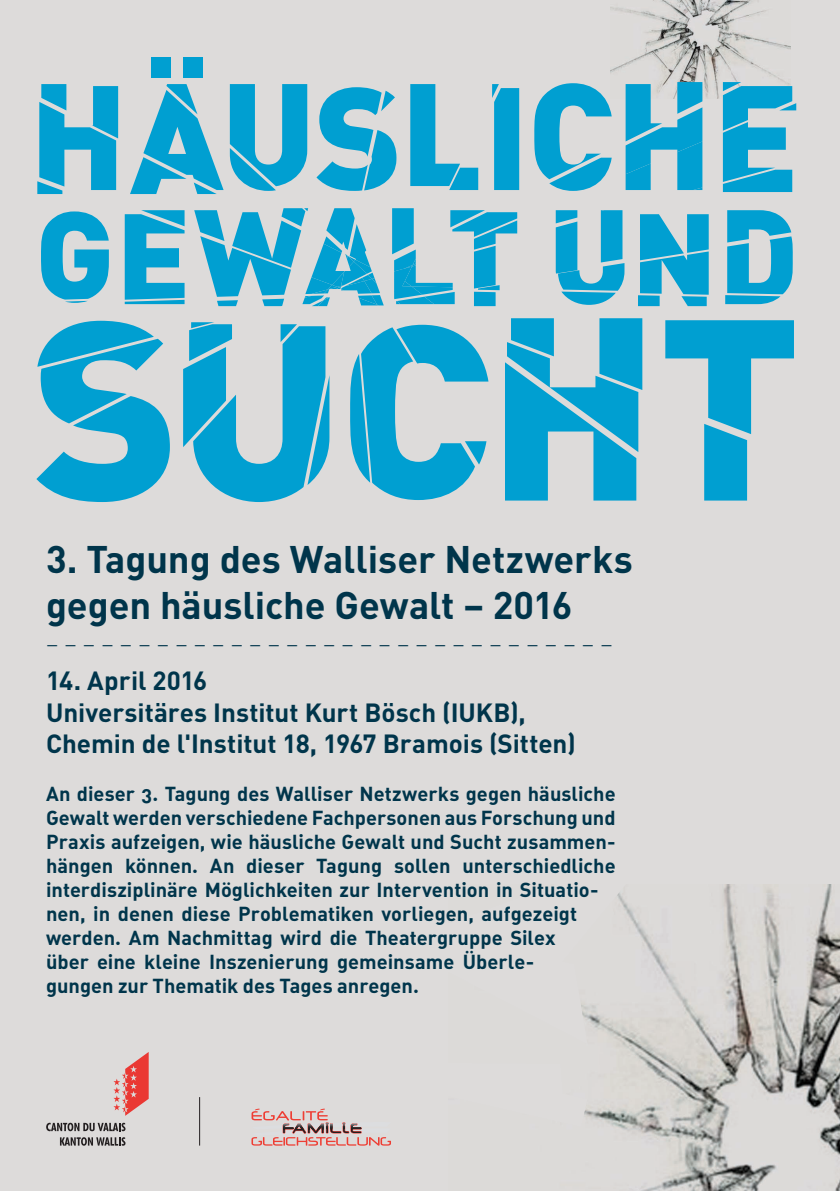
<style>
.page{position:relative;width:840px;height:1191px;background:#fff}
.page>*{position:absolute;margin:0;border:0;box-sizing:border-box;transform-origin:0 0}
.t1{font:700 38px/45.6px "DIN";letter-spacing:-.005em;color:#00354b}
.t2{font:700 26px/31.2px "DIN";color:#00354b}
.t3{font:300 24px "DIN";color:#00354b}
.t4{font:20px/24px "DIN Bold Alternate";color:#00354b}
</style>
<div class="page">
<div style="left:0;top:0;width:839px;height:1191px;background:#dddbda"></div>
<img style="left:610px;top:0;width:179px;height:98px">
<svg style="left:37px;top:84px;width:81px;height:110px"></svg>
<div style="left:183px;top:57px;width:19px;height:21px;background:#009fd1"></div>
<svg style="left:130px;top:84px;width:93px;height:110px"></svg>
<div style="left:151px;top:57px;width:19px;height:21px;background:#009fd1"></div>
<svg style="left:230px;top:84px;width:77px;height:107px"></svg>
<svg style="left:316px;top:87px;width:80px;height:104px"></svg>
<svg style="left:410px;top:84px;width:68px;height:106px"></svg>
<svg style="left:492px;top:84px;width:27px;height:106px;background:#19a5d2"></svg>
<svg style="left:534px;top:83px;width:77px;height:108px"></svg>
<svg style="left:625px;top:82px;width:77px;height:108px"></svg>
<svg style="left:722px;top:82px;width:73px;height:110px"></svg>
<svg style="left:41px;top:211px;width:68px;height:92px"></svg>
<svg style="left:125px;top:210px;width:59px;height:94px"></svg>
<svg style="left:194px;top:208px;width:189px;height:98px"></svg>
<div style="left:473px;top:292px;width:22px;height:14px;background:#009fd1"></div>
<svg style="left:392px;top:208px;width:125px;height:96px"></svg>
<svg style="left:555px;top:210px;width:69px;height:95px"></svg>
<div style="left:637px;top:295px;width:22px;height:11px;background:#009fd1"></div>
<svg style="left:639px;top:214px;width:69px;height:92px"></svg>
<svg style="left:725px;top:210px;width:68px;height:94px"></svg>
<svg style="left:36px;top:321px;width:134px;height:181px"></svg>
<svg style="left:183px;top:322px;width:146px;height:180px"></svg>
<svg style="left:350px;top:325px;width:138px;height:175px"></svg>
<svg style="left:505px;top:318px;width:137px;height:182px"></svg>
<svg style="left:665px;top:320px;width:128px;height:180px"></svg>
<img style="left:587px;top:884px;width:252px;height:307px">
<svg style="left:581px;top:884px;width:74px;height:160px"></svg>
<svg style="left:251px;top:1108px;width:140px;height:37px"></svg>
<svg style="left:113px;top:1052px;width:36px;height:63px"></svg>
<svg style="left:46px;top:1122px;width:79px;height:9px"></svg>
<svg style="left:60px;top:1137px;width:65px;height:8px"></svg>
<hr style="left:199px;top:1097px;width:1px;height:48px;background:#231f20">
<h1 class="t1" style="left:46px;top:535px;width:588px">3. Tagung des Walliser Netzwerks gegen häusliche Gewalt – 2016</h1>
<p class="t3" style="left:46px;top:629px;width:568px">– – – – – – – – – – – – – – – – – – – – – – – – – – – – – – –</p>
<h2 class="t2" style="left:46px;top:664px;width:531px">14. April 2016<br>Universitäres Institut Kurt Bösch (IUKB),<br>Chemin de l'Institut 18, 1967 Bramois (Sitten)</h2>
<p class="t4" style="left:46px;top:780px;width:571px">An dieser 3. Tagung des Walliser Netzwerks gegen häusliche Gewalt werden verschiedene Fachpersonen aus Forschung und Praxis aufzeigen, wie häusliche Gewalt und Sucht zusammen&shy;hängen können. An dieser Tagung sollen unterschiedliche interdisziplinäre Möglichkeiten zur Intervention in Situatio&shy;nen, in denen diese Problematiken vorliegen, aufgezeigt werden. Am Nachmittag wird die Theatergruppe Silex<br>über eine kleine Inszenierung gemeinsame Überle-<br>gungen zur Thematik des Tages anregen.</p>
</div>
